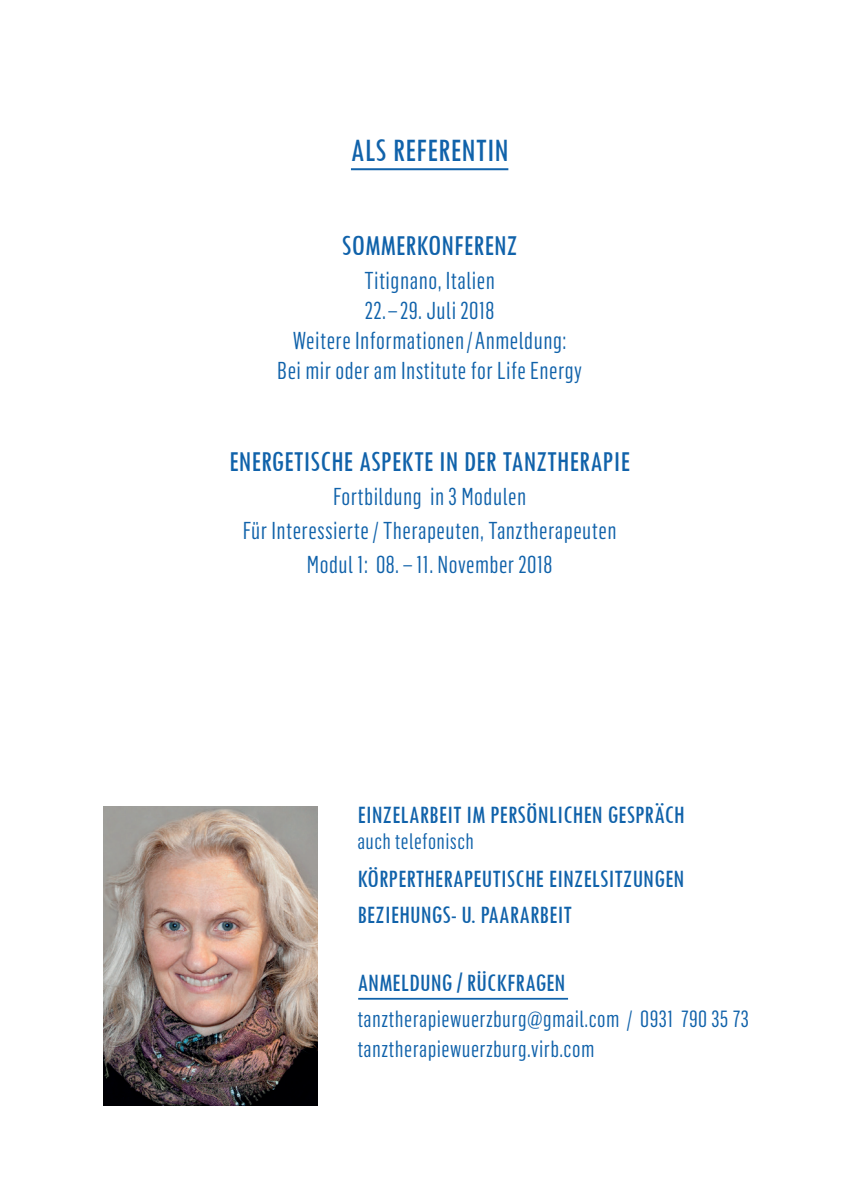
<style>
.page{position:relative;width:848px;height:1202px;background:#fff}
.page>*{position:absolute;margin:0;border:0;box-sizing:border-box;transform-origin:0 0}
.t1{font:500 condensed 34px "Tw Cen";color:#1062aa}
.t2{font:500 condensed 30px "Tw Cen";color:#1062aa}
.t3{font:500 condensed 26px/36px "Tw Cen";color:#1062aa}
.t4{font:24px/30px "Flama Condensed";letter-spacing:.02em;color:#1062aa;text-align:center}
.t5{font:23px/30px "Flama Condensed";letter-spacing:.02em;color:#1062aa}
.t6{font:22px "Flama Condensed";letter-spacing:.02em;color:#1062aa}
.s1{font-family:"Flama Condensed";font-weight:600;font-stretch:normal;font-size:23px}
</style>
<div class="page">
<img style="left:103px;top:806px;width:214px;height:299px">
<hr style="left:351px;top:168px;width:157px;height:2px;background:#1062aa">
<hr style="left:358px;top:998px;width:210px;height:2px;background:#1062aa">
<h1 class="t1" style="left:350px;top:130px;width:160px">ALS REFERENTIN</h1>
<p class="t2" style="left:342px;top:228px;width:177px">SOMMERKONFERENZ</p>
<p class="t4" style="left:277px;top:265px;width:306px">Titignano, Italien<br>22.–29. Juli 2018<br>Weitere Informationen / Anmeldung:<br>Bei mir oder am Institute for Life Energy</p>
<p class="t2" style="left:229px;top:444px;width:402px">ENERGETISCHE ASPEKTE IN DER TANZTHERAPIE</p>
<p class="t4" style="left:243px;top:479px;width:375px;line-height:34px">Fortbildung in 3 Modulen<br>Für Interessierte / Therapeuten, Tanztherapeuten<br>Modul 1: 08. – 11. November 2018</p>
<p class="t3" style="left:357px;top:796px;width:329px">EINZELARBEIT IM PERSÖNLICHEN GESPRÄCH</p>
<p class="t6" style="left:357px;top:828px;width:118px">auch telefonisch</p>
<p class="t3" style="left:357px;top:860px;width:328px">KÖRPERTHERAPEUTISCHE EINZELSITZUNGEN<br>BEZIEHUNGS- U. PAARARBEIT</p>
<p class="t3" style="left:357px;top:964px;width:209px">ANMELDUNG <span class="s1">/</span> RÜCKFRAGEN</p>
<p class="t5" style="left:357px;top:1003px;width:393px">tanztherapiewuerzburg@gmail.com / 0931 790 35 73 tanztherapiewuerzburg.virb.com</p>
</div>
